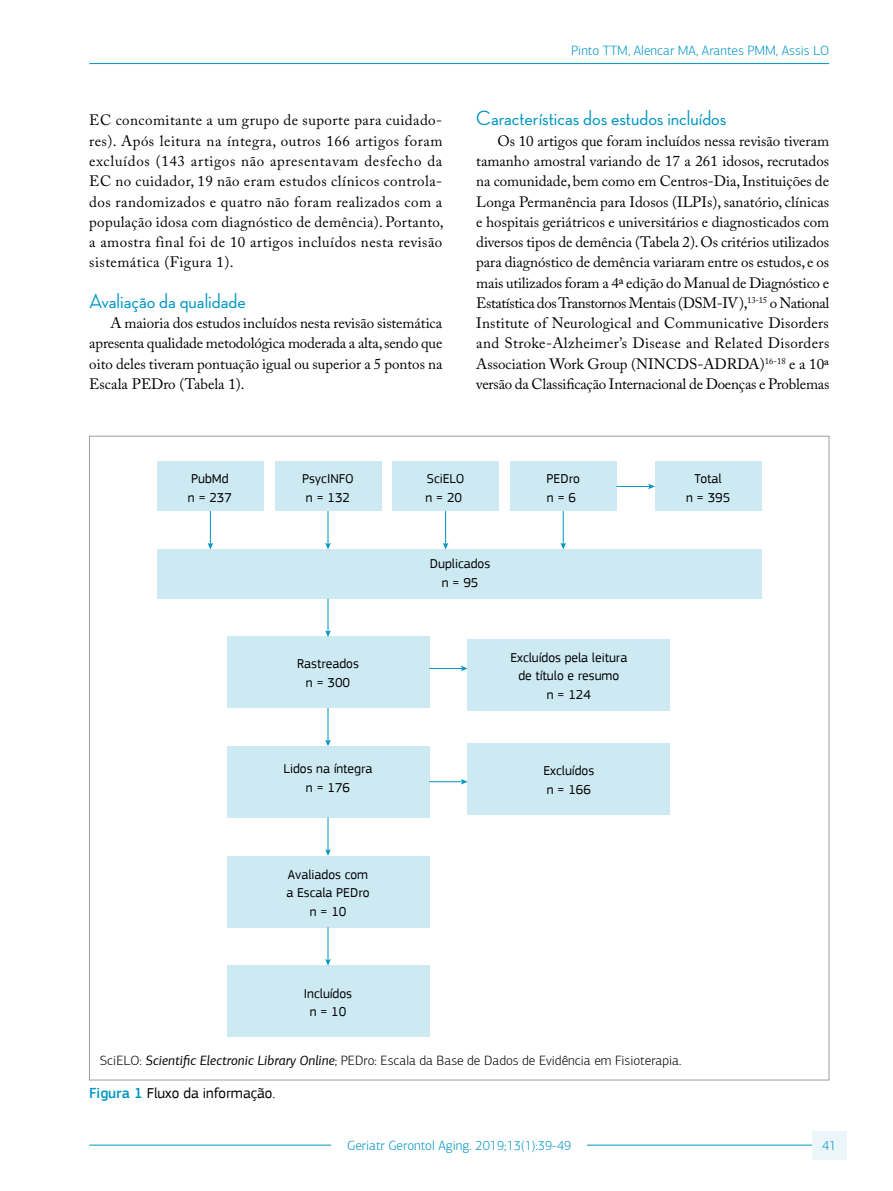
<style>
.page{position:relative;width:893px;height:1191px;background:#fff}
.page>*{position:absolute;margin:0;border:0;box-sizing:border-box;transform-origin:0 0}
.t1{font:500 21px "Neutra Disp";color:#0096c3}
.t2{font:15px/20.2px "Adobe Caslon Pro";color:#000;text-align:justify}
.t3{font:15px "PF Square Sans Pro";color:#000}
.t4{font:13.5px/18.9px "PF Square Sans Pro";color:#000;text-align:center}
.t5{font:300 13.5px "PF Agora Sans Pro";color:#000}
.t6{font:300 13.5px "PF Agora Sans Pro";color:#0096c3}
.s1{font-weight:400;font-style:italic}
.s2{font-weight:500;color:#0096c3}
</style>
<div class="page">
<hr style="left:89px;top:1144px;width:740px;height:1px;background:#0096c3">
<hr style="left:89px;top:63px;width:740px;height:1px;background:#0096c3">
<div style="left:332px;top:1133px;width:255px;height:23px;background:#fff"></div>
<div style="left:812px;top:1130px;width:34px;height:29px;background:#ebf5fa"></div>
<div style="left:157px;top:462px;width:107px;height:49px;background:#cdeaf3"></div>
<div style="left:227px;top:636px;width:202px;height:72px;background:#cdeaf3"></div>
<div style="left:468px;top:639px;width:202px;height:71px;background:#cdeaf3"></div>
<div style="left:468px;top:743px;width:202px;height:72px;background:#cdeaf3"></div>
<div style="left:227px;top:746px;width:202px;height:71px;background:#cdeaf3"></div>
<div style="left:227px;top:856px;width:202px;height:71px;background:#cdeaf3"></div>
<div style="left:227px;top:965px;width:202px;height:72px;background:#cdeaf3"></div>
<div style="left:157px;top:549px;width:604px;height:49px;background:#cdeaf3"></div>
<div style="left:275px;top:462px;width:106px;height:49px;background:#cdeaf3"></div>
<div style="left:392px;top:462px;width:107px;height:49px;background:#cdeaf3"></div>
<div style="left:510px;top:462px;width:106px;height:49px;background:#cdeaf3"></div>
<div style="left:655px;top:462px;width:106px;height:49px;background:#cdeaf3"></div>
<hr style="left:210px;top:511px;width:1px;height:34px;background:#0096c3">
<svg style="left:208px;top:543px;width:5px;height:6px"></svg>
<hr style="left:328px;top:511px;width:1px;height:34px;background:#0096c3">
<svg style="left:325px;top:543px;width:6px;height:6px"></svg>
<hr style="left:328px;top:598px;width:1px;height:34px;background:#0096c3">
<svg style="left:325px;top:630px;width:6px;height:7px"></svg>
<hr style="left:328px;top:708px;width:1px;height:34px;background:#0096c3">
<svg style="left:325px;top:739px;width:6px;height:7px"></svg>
<hr style="left:328px;top:817px;width:1px;height:34px;background:#0096c3">
<svg style="left:325px;top:849px;width:6px;height:7px"></svg>
<hr style="left:328px;top:927px;width:1px;height:34px;background:#0096c3">
<svg style="left:325px;top:959px;width:6px;height:6px"></svg>
<hr style="left:445px;top:511px;width:1px;height:34px;background:#0096c3">
<svg style="left:443px;top:543px;width:5px;height:6px"></svg>
<hr style="left:563px;top:511px;width:1px;height:34px;background:#0096c3">
<svg style="left:560px;top:543px;width:6px;height:6px"></svg>
<hr style="left:616px;top:486px;width:34px;height:1px;background:#0096c3">
<svg style="left:648px;top:484px;width:7px;height:5px"></svg>
<hr style="left:429px;top:668px;width:34px;height:1px;background:#0096c3">
<svg style="left:461px;top:665px;width:7px;height:6px"></svg>
<hr style="left:429px;top:781px;width:34px;height:1px;background:#0096c3">
<svg style="left:461px;top:779px;width:7px;height:5px"></svg>
<p class="t2" style="left:89px;top:110px;width:356px">EC concomitante a um grupo de suporte para cuidado&shy;res). Após leitura na íntegra, outros 166 artigos foram excluídos (143 artigos não apresentavam desfecho da EC no cuidador, 19 não eram estudos clínicos controla&shy;dos randomizados e quatro não foram realizados com a população idosa com diagnóstico de demência). Portanto, a amostra final foi de 10 artigos incluídos nesta revisão sistemática (Figura 1).</p>
<h1 class="t1" style="left:89px;top:289px;width:158px">Avaliação da qualidade</h1>
<p class="t2" style="left:89px;top:313px;width:355px;text-indent:21px">A maioria dos estudos incluídos nesta revisão sistemática apresenta qualidade metodológica moderada a alta, sendo que oito deles tiveram pontuação igual ou superior a 5 pontos na Escala PEDro (Tabela 1).</p>
<p class="t6" style="left:571px;top:42px;width:259px">Pinto TTM, Alencar MA, Arantes PMM, Assis LO</p>
<h1 class="t1" style="left:476px;top:107px;width:252px">Características dos estudos incluídos</h1>
<p class="t2" style="left:476px;top:130px;width:355px;text-indent:21px">Os 10 artigos que foram incluídos nessa revisão tiveram tamanho amostral variando de 17 a 261 idosos, recrutados na comunidade, bem como em Centros-Dia, Instituições de Longa Permanência para Idosos (ILPIs), sanatório, clínicas e hospitais geriátricos e universitários e diagnosticados com diversos tipos de demência (Tabela 2). Os critérios utilizados para diagnóstico de demência variaram entre os estudos, e os mais utilizados foram a 4ª edição do Manual de Diagnóstico e Estatística dos Transtornos Mentais (DSM-IV),<sup>13-15</sup> o National Institute of Neurological and Communicative Disorders and Stroke-Alzheimer’s Disease and Related Disorders Association Work Group (NINCDS-ADRDA)<sup>16-18</sup> e a 10ª versão da Classificação Internacional de Doenças e Problemas</p>
<p class="t4" style="left:188px;top:469px;width:46px;text-align:left">PubMd n = 237</p>
<p class="t4" style="left:302px;top:469px;width:53px;text-align:left">PsycINFO n = 132</p>
<p class="t4" style="left:425px;top:469px;width:40px;text-align:left">SciELO n = 20</p>
<p class="t4" style="left:547px;top:469px;width:35px;text-align:left">PEDro n = 6</p>
<p class="t4" style="left:686px;top:469px;width:46px">Total<br>n = 395</p>
<p class="t4" style="left:430px;top:554px;width:62px">Duplicados n = 95</p>
<p class="t4" style="left:297px;top:654px;width:63px">Rastreados n = 300</p>
<p class="t4" style="left:510px;top:648px;width:118px">Excluídos pela leitura de título e resumo<br>n = 124</p>
<p class="t4" style="left:284px;top:759px;width:90px">Lidos na íntegra n = 176</p>
<p class="t4" style="left:543px;top:761px;width:52px;text-align:left">Excluídos n = 166</p>
<p class="t4" style="left:286px;top:864px;width:85px">Avaliados com a Escala PEDro n = 10</p>
<p class="t4" style="left:304px;top:983px;width:50px">Incluídos n = 10</p>
<p class="t5" style="left:100px;top:1053px;width:583px">SciELO: <span class="s1">Scientific Electronic Library Online</span>; PEDro: Escala da Base de Dados de Evidência em Fisioterapia.</p>
<p class="t3" style="left:89px;top:1084px;width:187px"><span class="s2">Figura 1</span> Fluxo da informação.</p>
<p class="t6" style="left:347px;top:1137px;width:226px">Geriatr Gerontol Aging. 2019;13(1):39-49</p>
<p class="t6" style="left:822px;top:1137px;width:16px">41</p>
</div>
